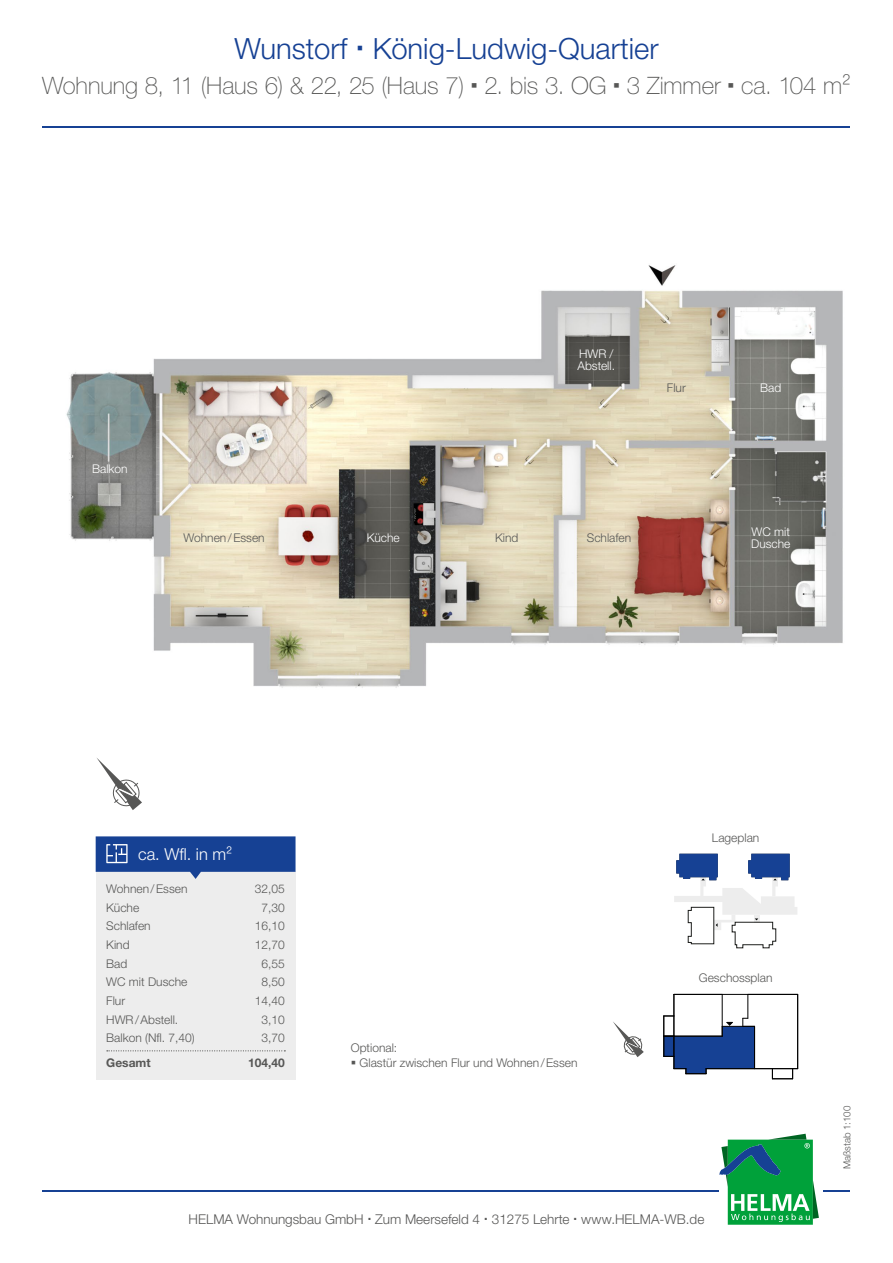
<style>
.page{position:relative;width:893px;height:1263px;background:#fff}
.page>*{position:absolute;margin:0;border:0;box-sizing:border-box;transform-origin:0 0}
.t1{font:300 39px "Helvetica Neue LTW1 G";letter-spacing:-.01em;color:#575756}
.t2{font:300 29.25px "Helvetica Neue LTW1 G";color:#164194}
.t3{font:100 24px "Helvetica Neue LTW1 G";letter-spacing:-.005em;color:#575756}
.t4{font:300 16.5px "Helvetica Neue LTW1 G";color:#fff}
.t5{font:300 13.5px "Helvetica Neue LTW1 G";color:#575756}
.t6{font:300 12px "Helvetica Neue LTW1 G";color:#575756}
.t7{font:300 12px/12px "Helvetica Neue LTW1 G";color:#fff}
.t8{font:700 12px "Helvetica Neue LTW1 G";color:#575756}
.t9{font:300 9.75px "Helvetica Neue LTW1 G";color:#575756}
.s1{font-size:24px}
</style>
<div class="page">
<hr style="left:43px;top:1191px;width:807px;height:1px;background:#164194">
<hr style="left:43px;top:126px;width:807px;height:2px;background:#164194">
<div style="left:719px;top:1134px;width:104px;height:91px;background:#fff"></div>
<svg style="left:719px;top:1134px;width:100px;height:91px"></svg>
<img style="left:66px;top:265px;width:777px;height:684px">
<svg style="left:663px;top:994px;width:135px;height:85px"></svg>
<svg style="left:613px;top:1022px;width:31px;height:35px"></svg>
<svg style="left:674px;top:854px;width:123px;height:94px"></svg>
<svg style="left:96px;top:757px;width:46px;height:53px"></svg>
<div style="left:96px;top:872px;width:200px;height:208px;background:#ededed"></div>
<svg style="left:107px;top:1050px;width:178px;height:1px"></svg>
<svg style="left:96px;top:836px;width:200px;height:43px"></svg>
<h2 class="t2" style="left:234px;top:30px;width:426px">Wunstorf König-Ludwig-Quartier</h2>
<h3 class="t3" style="left:42px;top:71px;width:810px">Wohnung 8, 11 (Haus 6) &amp; 22, 25 (Haus 7) 2. bis 3. OG 3 Zimmer ca. 104 m²</h3>
<h1 class="t1" style="left:94px;top:62px;width:586px">Wohnung 8, 11 <span class="s1">(Haus 6)</span> &amp; 22, 25 <span class="s1">(Haus 7)</span></h1>
<p class="t7" style="left:92px;top:462px;width:37px">Balkon</p>
<p class="t6" style="left:184px;top:531px;width:83px">Wohnen / Essen</p>
<p class="t7" style="left:577px;top:347px;width:39px">HWR /<br>Abstell.</p>
<p class="t6" style="left:667px;top:380px;width:20px">Flur</p>
<p class="t7" style="left:760px;top:381px;width:23px">Bad</p>
<p class="t7" style="left:367px;top:532px;width:34px">Küche</p>
<p class="t6" style="left:587px;top:531px;width:46px">Schlafen</p>
<p class="t7" style="left:751px;top:526px;width:41px">WC mit<br>Dusche</p>
<p class="t6" style="left:495px;top:531px;width:25px">Kind</p>
<h3 class="t4" style="left:138px;top:843px;width:96px">ca. Wfl. in m²</h3>
<p class="t6" style="left:106px;top:881px;width:83px">Wohnen / Essen</p>
<p class="t6" style="left:255px;top:881px;width:32px">32,05</p>
<p class="t6" style="left:106px;top:900px;width:34px">Küche</p>
<p class="t6" style="left:262px;top:900px;width:25px">7,30</p>
<p class="t6" style="left:106px;top:919px;width:46px">Schlafen</p>
<p class="t6" style="left:255px;top:919px;width:32px">16,10</p>
<p class="t6" style="left:106px;top:937px;width:25px">Kind</p>
<p class="t6" style="left:255px;top:937px;width:32px">12,70</p>
<p class="t6" style="left:106px;top:956px;width:23px">Bad</p>
<p class="t6" style="left:262px;top:956px;width:25px">6,55</p>
<p class="t6" style="left:106px;top:975px;width:83px">WC mit Dusche</p>
<p class="t6" style="left:262px;top:975px;width:25px">8,50</p>
<p class="t6" style="left:106px;top:993px;width:20px">Flur</p>
<p class="t6" style="left:255px;top:993px;width:32px">14,40</p>
<p class="t6" style="left:106px;top:1012px;width:73px">HWR / Abstell.</p>
<p class="t6" style="left:262px;top:1012px;width:25px">3,10</p>
<p class="t6" style="left:106px;top:1031px;width:90px">Balkon (Nfl. 7,40)</p>
<p class="t6" style="left:262px;top:1031px;width:25px">3,70</p>
<p class="t8" style="left:106px;top:1056px;width:46px">Gesamt</p>
<p class="t8" style="left:248px;top:1056px;width:38px">104,40</p>
<p class="t6" style="left:351px;top:1041px;width:48px">Optional:</p>
<p class="t6" style="left:351px;top:1056px;width:228px">▪ Glastür zwischen Flur und Wohnen / Essen</p>
<p class="t6" style="left:712px;top:830px;width:49px">Lageplan</p>
<p class="t6" style="left:699px;top:971px;width:75px">Geschossplan</p>
<p class="t5" style="left:189px;top:1210px;width:517px">HELMA Wohnungsbau GmbH Zum Meersefeld 4 31275 Lehrte www.HELMA-WB.de</p>
<p class="t9" style="left:841px;top:1169px;width:65px;rotate:-90deg">Maßstab 1:100</p>
</div>
